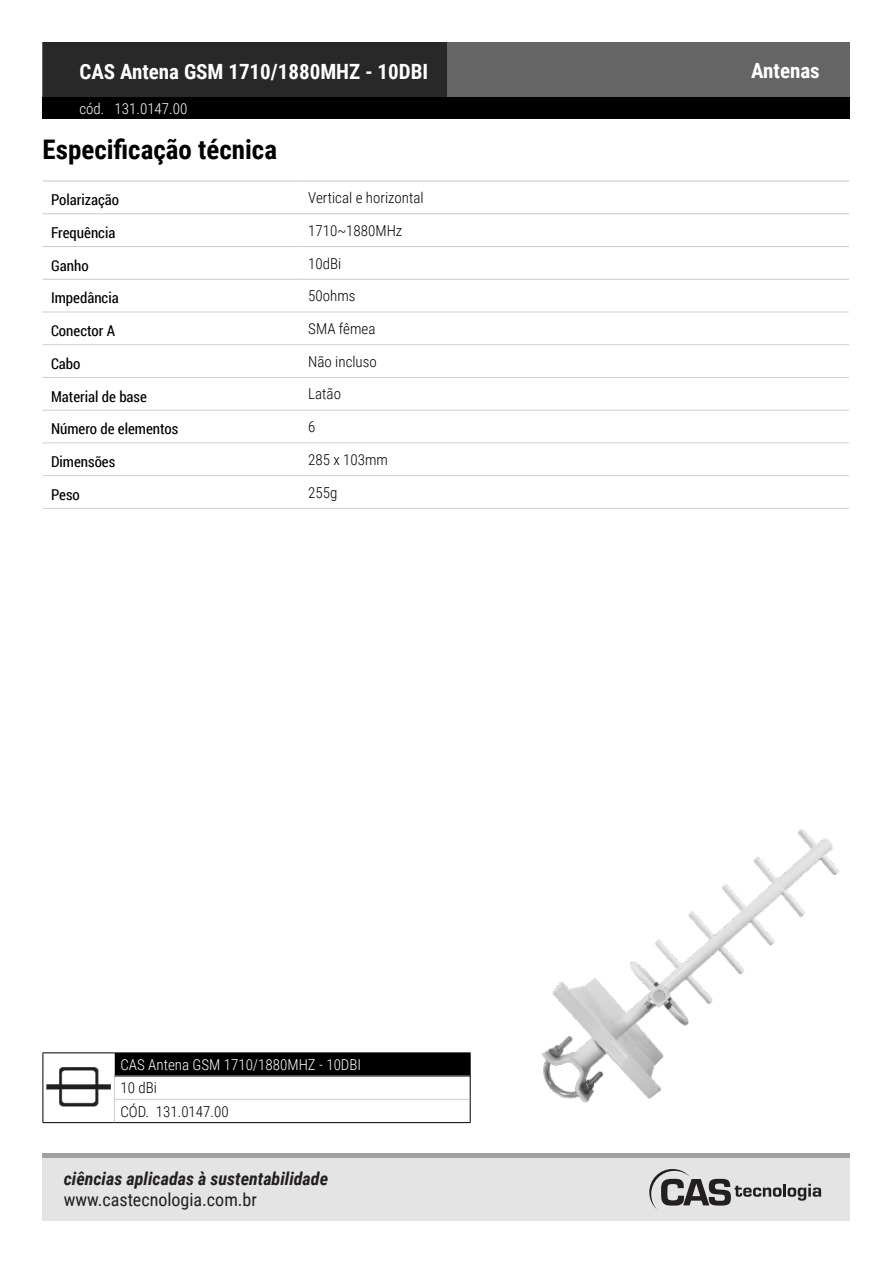
<style>
.page{position:relative;width:893px;height:1263px;background:#fff}
.page>*{position:absolute;margin:0;border:0;box-sizing:border-box;transform-origin:0 0}
.t1{font:700 27px "Roboto Condensed";color:#000}
.t2{font:700 21px "Roboto Condensed";color:#fff}
.t3{font:italic 700 18px "Roboto Condensed";color:#231f20}
.t4{font:18px "Roboto Condensed";color:#231f20}
.t5{font:300 15px/23.2px "Roboto Condensed";color:#000}
.t6{font:15px "Roboto Condensed";color:#000}
.t7{font:300 15px "Roboto Condensed";color:#fff}
</style>
<div class="page">
<div style="left:43px;top:43px;width:807px;height:76px;background:#656565"></div>
<div style="left:43px;top:98px;width:807px;height:21px;background:#000"></div>
<div style="left:43px;top:43px;width:403px;height:55px;background:#282828"></div>
<div style="left:43px;top:1157px;width:807px;height:63px;background:#e4e4e4"></div>
<hr style="left:43px;top:1153px;width:807px;height:4px;background:#a0a0a0">
<hr style="left:43px;top:180px;width:257px;height:2px;background:#cdcdcd">
<hr style="left:300px;top:180px;width:549px;height:2px;background:#cdcdcd">
<hr style="left:43px;top:213px;width:257px;height:1px;background:#cdcdcd">
<hr style="left:300px;top:213px;width:549px;height:1px;background:#cdcdcd">
<hr style="left:43px;top:246px;width:257px;height:1px;background:#cdcdcd">
<hr style="left:300px;top:246px;width:549px;height:1px;background:#cdcdcd">
<hr style="left:43px;top:279px;width:257px;height:1px;background:#cdcdcd">
<hr style="left:300px;top:279px;width:549px;height:1px;background:#cdcdcd">
<hr style="left:43px;top:312px;width:257px;height:1px;background:#cdcdcd">
<hr style="left:300px;top:312px;width:549px;height:1px;background:#cdcdcd">
<hr style="left:43px;top:344px;width:257px;height:1px;background:#cdcdcd">
<hr style="left:300px;top:344px;width:549px;height:1px;background:#cdcdcd">
<hr style="left:43px;top:377px;width:257px;height:1px;background:#cdcdcd">
<hr style="left:300px;top:377px;width:549px;height:1px;background:#cdcdcd">
<hr style="left:43px;top:410px;width:257px;height:1px;background:#cdcdcd">
<hr style="left:300px;top:410px;width:549px;height:1px;background:#cdcdcd">
<hr style="left:43px;top:442px;width:257px;height:1px;background:#cdcdcd">
<hr style="left:300px;top:442px;width:549px;height:1px;background:#cdcdcd">
<hr style="left:43px;top:475px;width:257px;height:1px;background:#cdcdcd">
<hr style="left:300px;top:475px;width:549px;height:1px;background:#cdcdcd">
<hr style="left:43px;top:508px;width:257px;height:1px;background:#cdcdcd">
<hr style="left:300px;top:508px;width:549px;height:1px;background:#cdcdcd">
<div style="left:114px;top:1053px;width:356px;height:23px;background:#000"></div>
<hr style="left:114px;top:1076px;width:356px;height:1px;background:#cdcdcd">
<hr style="left:114px;top:1099px;width:356px;height:1px;background:#cdcdcd">
<svg style="left:114px;top:1053px;width:1px;height:69px"></svg>
<hr style="left:43px;top:1052px;width:71px;height:1px;background:#000">
<svg style="left:43px;top:1053px;width:1px;height:69px"></svg>
<hr style="left:43px;top:1122px;width:71px;height:1px;background:#000">
<hr style="left:114px;top:1052px;width:357px;height:1px;background:#000">
<svg style="left:470px;top:1053px;width:1px;height:69px"></svg>
<hr style="left:114px;top:1122px;width:357px;height:1px;background:#000">
<img style="left:46px;top:1067px;width:65px;height:40px">
<img style="left:541px;top:828px;width:298px;height:275px">
<svg style="left:649px;top:1169px;width:172px;height:40px"></svg>
<h2 class="t2" style="left:79px;top:56px;width:350px">CAS Antena GSM 1710/1880MHZ - 10DBI</h2>
<h2 class="t2" style="left:751px;top:56px;width:70px">Antenas</h2>
<p class="t7" style="left:79px;top:98px;width:109px">cód. 131.0147.00</p>
<h1 class="t1" style="left:43px;top:130px;width:236px">Especificação técnica</h1>
<p class="t6" style="left:51px;top:190px;width:70px">Polarização</p>
<p class="t5" style="left:308px;top:186px;width:117px">Vertical e horizontal</p>
<p class="t6" style="left:51px;top:222px;width:66px">Frequência</p>
<p class="t5" style="left:308px;top:218px;width:96px">1710~1880MHz</p>
<p class="t6" style="left:51px;top:255px;width:39px">Ganho</p>
<p class="t5" style="left:308px;top:251px;width:35px">10dBi</p>
<p class="t6" style="left:51px;top:288px;width:69px">Impedância</p>
<p class="t5" style="left:308px;top:284px;width:49px">50ohms</p>
<p class="t6" style="left:51px;top:320px;width:66px">Conector A</p>
<p class="t5" style="left:308px;top:316px;width:69px">SMA fêmea</p>
<p class="t6" style="left:51px;top:353px;width:31px">Cabo</p>
<p class="t5" style="left:308px;top:349px;width:70px">Não incluso</p>
<p class="t6" style="left:51px;top:386px;width:97px">Material de base</p>
<p class="t5" style="left:308px;top:382px;width:34px">Latão</p>
<p class="t6" style="left:51px;top:419px;width:129px">Número de elementos</p>
<p class="t5" style="left:308px;top:415px;width:9px">6</p>
<p class="t6" style="left:51px;top:451px;width:66px">Dimensões</p>
<p class="t5" style="left:308px;top:447px;width:81px">285 x 103mm</p>
<p class="t6" style="left:51px;top:484px;width:30px">Peso</p>
<p class="t5" style="left:308px;top:480px;width:31px">255g</p>
<p class="t7" style="left:120px;top:1054px;width:242px">CAS Antena GSM 1710/1880MHZ - 10DBI</p>
<p class="t5" style="left:120px;top:1076px;width:110px">10 dBi<br>CÓD. 131.0147.00</p>
<p class="t3" style="left:64px;top:1166px;width:266px">ciências aplicadas à sustentabilidade</p>
<p class="t4" style="left:64px;top:1187px;width:195px">www.castecnologia.com.br</p>
</div>
